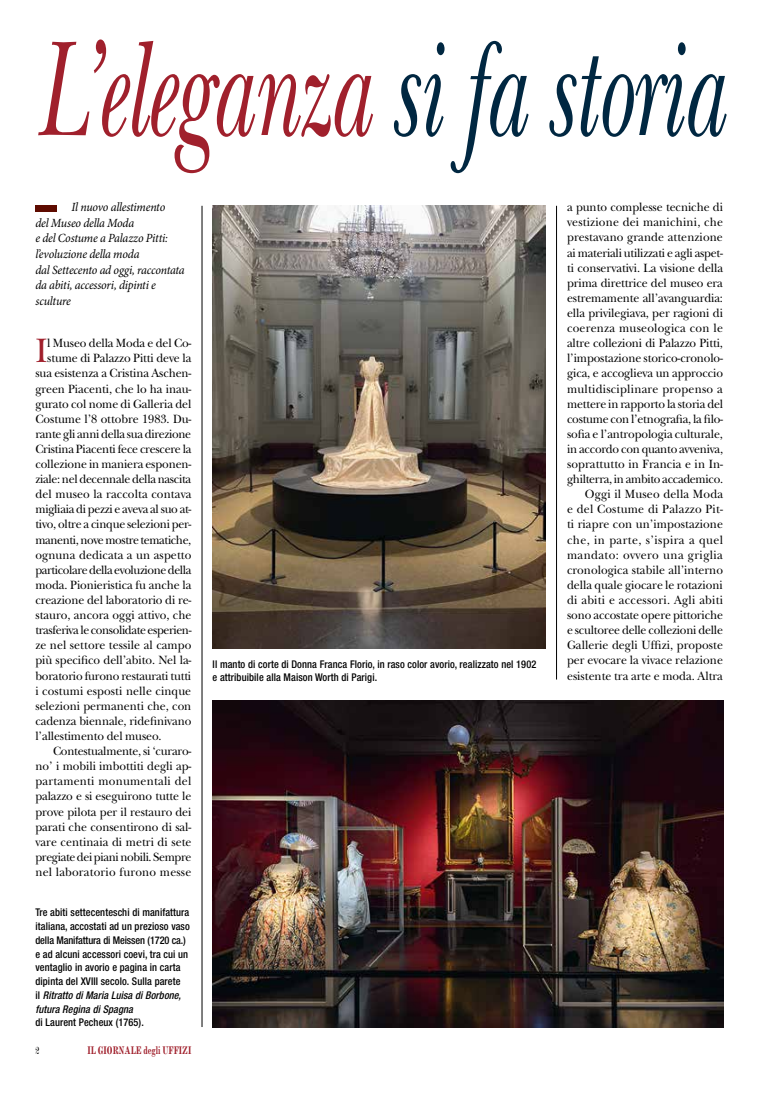
<style>
.page{position:relative;width:762px;height:1099px;background:#fff}
.page>*{position:absolute;margin:0;border:0;box-sizing:border-box;transform-origin:0 0}
.t1{font:italic 141.25px "New Baskerville Std";letter-spacing:-.01em;color:#a0202c;scale:.6 1}
.t2{font:35.38px "New Baskerville Std";color:#a0202c;scale:.95 1}
.t3{font:12.5px/15.1px "New Baskerville Std";letter-spacing:-.01em;color:#000;text-align:right;scale:.95 1}
.t4{font:italic 12.5px/15.6px "Minion Pro";letter-spacing:-.015em;color:#000;scale:.95 1}
.t5{font:12.5px "New Baskerville Std";letter-spacing:-.035em;color:#000;scale:.95 1}
.t6{font:12.5px "New Baskerville Std";letter-spacing:-.03em;color:#000;scale:.95 1}
.t7{font:12.5px "New Baskerville Std";letter-spacing:.02em;color:#000;scale:.95 1}
.t8{font:700 11.25px "Modern MT Std";color:#a0202c;scale:.75 1}
.t9{font:11.25px "Modern";color:#000;scale:.75 1}
.t10{font:500 condensed 10.62px/13.8px "Helvetica Neue LT Std";letter-spacing:.01em;color:#000}
.s1{color:#002741}
.s2{font-style:italic}
</style>
<div class="page">
<hr style="left:202px;top:206px;width:1px;height:821px;background:#000">
<hr style="left:556px;top:206px;width:1px;height:473px;background:#000">
<div style="left:35px;top:205px;width:22px;height:6px;background:#5e0b00"></div>
<img style="left:213px;top:206px;width:333px;height:442px">
<img style="left:213px;top:700px;width:510px;height:326px">
<h1 class="t1" style="left:35px;top:7px;width:1147px">L’eleganza <span class="s1">si fa storia</span></h1>
<p class="t4" style="left:35px;top:200px;width:159px;text-indent:36px">Il nuovo allestimento<br>del Museo della Moda<br>e del Costume a Palazzo Pitti: l’evoluzione della moda<br>dal Settecento ad oggi, raccontata da abiti, accessori, dipinti e sculture</p>
<h2 class="t2" style="left:35px;top:330px;width:14px">I</h2>
<p class="t3" style="left:47px;top:335px;width:153px">l Museo della Moda e del Co-</p>
<p class="t3" style="left:47px;top:351px;width:153px">stume di Palazzo Pitti deve la</p>
<p class="t3" style="left:35px;top:366px;width:166px">sua esistenza a Cristina Aschen-</p>
<p class="t3" style="left:35px;top:381px;width:166px">green Piacenti, che lo ha inau-</p>
<p class="t3" style="left:35px;top:396px;width:166px">gurato col nome di Galleria del</p>
<p class="t3" style="left:35px;top:411px;width:166px">Costume l’8 ottobre 1983. Du-</p>
<p class="t3" style="left:35px;top:426px;width:165px">rante gli anni della sua direzione</p>
<p class="t3" style="left:35px;top:441px;width:166px">Cristina Piacenti fece crescere la</p>
<p class="t3" style="left:35px;top:456px;width:166px">collezione in maniera esponen-</p>
<p class="t3" style="left:35px;top:471px;width:166px">ziale: nel decennale della nascita</p>
<p class="t3" style="left:35px;top:486px;width:166px">del museo la raccolta contava</p>
<p class="t3" style="left:35px;top:502px;width:166px">migliaia di pezzi e aveva al suo at-</p>
<p class="t3" style="left:35px;top:517px;width:166px">tivo, oltre a cinque selezioni per-</p>
<p class="t5" style="left:35px;top:532px;width:166px">manenti, nove mostre tematiche,</p>
<p class="t3" style="left:35px;top:547px;width:166px">ognuna dedicata a un aspetto</p>
<p class="t3" style="left:35px;top:562px;width:166px">particolare della evoluzione della</p>
<p class="t3" style="left:35px;top:577px;width:166px">moda. Pionieristica fu anche la</p>
<p class="t3" style="left:35px;top:592px;width:166px">creazione del laboratorio di re-</p>
<p class="t3" style="left:35px;top:607px;width:166px">stauro, ancora oggi attivo, che</p>
<p class="t5" style="left:35px;top:623px;width:166px">trasferiva le consolidate esperien-</p>
<p class="t3" style="left:35px;top:637px;width:166px">ze nel settore tessile al campo</p>
<p class="t3" style="left:35px;top:653px;width:166px">più specifico dell’abito. Nel la-</p>
<p class="t3" style="left:35px;top:668px;width:166px">boratorio furono restaurati tutti</p>
<p class="t3" style="left:35px;top:683px;width:165px">i costumi esposti nelle cinque</p>
<p class="t3" style="left:35px;top:698px;width:166px">selezioni permanenti che, con</p>
<p class="t3" style="left:35px;top:713px;width:166px">cadenza biennale, ridefinivano</p>
<p class="t3" style="left:35px;top:728px;width:134px">l’allestimento del museo.</p>
<p class="t3" style="left:53px;top:743px;width:147px">Contestualmente, si ‘curaro-</p>
<p class="t3" style="left:35px;top:758px;width:166px">no’ i mobili imbottiti degli ap-</p>
<p class="t7" style="left:35px;top:774px;width:166px">partamenti monumentali del</p>
<p class="t3" style="left:35px;top:788px;width:166px">palazzo e si eseguirono tutte le</p>
<p class="t3" style="left:35px;top:804px;width:166px">prove pilota per il restauro dei</p>
<p class="t3" style="left:35px;top:819px;width:166px">parati che consentirono di sal-</p>
<p class="t3" style="left:35px;top:834px;width:166px">vare centinaia di metri di sete</p>
<p class="t6" style="left:35px;top:849px;width:166px">pregiate dei piani nobili. Sempre</p>
<p class="t3" style="left:35px;top:864px;width:166px">nel laboratorio furono messe</p>
<p class="t10" style="left:35px;top:905px;width:156px">Tre abiti settecenteschi di manifattura italiana, accostati ad un prezioso vaso della Manifattura di Meissen (1720 ca.) e ad alcuni accessori coevi, tra cui un ventaglio in avorio e pagina in carta dipinta del XVIII secolo. Sulla parete<br>il <span class="s2">Ritratto di Maria Luisa di Borbone, futura Regina di Spagna</span></p>
<p class="t10" style="left:35px;top:1015px;width:110px">di Laurent Pecheux (1765).</p>
<p class="t9" style="left:35px;top:1044px;width:7px">2</p>
<p class="t8" style="left:88px;top:1042px;width:140px">IL GIORNALE degli UFFIZI</p>
<p class="t10" style="left:213px;top:656px;width:325px">Il manto di corte di Donna Franca Florio, in raso color avorio, realizzato nel 1902 e attribuibile alla Maison Worth di Parigi.</p>
<p class="t3" style="left:567px;top:200px;width:166px">a punto complesse tecniche di vestizione dei manichini, che prestavano grande attenzione ai materiali utilizzati e agli aspet&shy;ti conservativi. La visione della prima direttrice del museo era estremamente all’avanguardia: ella privilegiava, per ragioni di coerenza museologica con le altre collezioni di Palazzo Pitti, l’impostazione storico-cronolo&shy;gica, e accoglieva un approccio multidisciplinare propenso a mettere in rapporto la storia del costume con l’etnografia, la filo&shy;sofia e l’antropologia culturale, in accordo con quanto avveniva, soprattutto in Francia e in In&shy;ghilterra, in ambito accademico.<br>Oggi il Museo della Moda<br>e del Costume di Palazzo Pit&shy;ti riapre con un’impostazione che, in parte, s’ispira a quel mandato: ovvero una griglia cronologica stabile all’interno della quale giocare le rotazioni di abiti e accessori. Agli abiti sono accostate opere pittoriche e scultoree delle collezioni delle<br>Gallerie degli Uffizi, proposte per evocare la vivace relazione esistente tra arte e moda. Altra</p>
</div>
